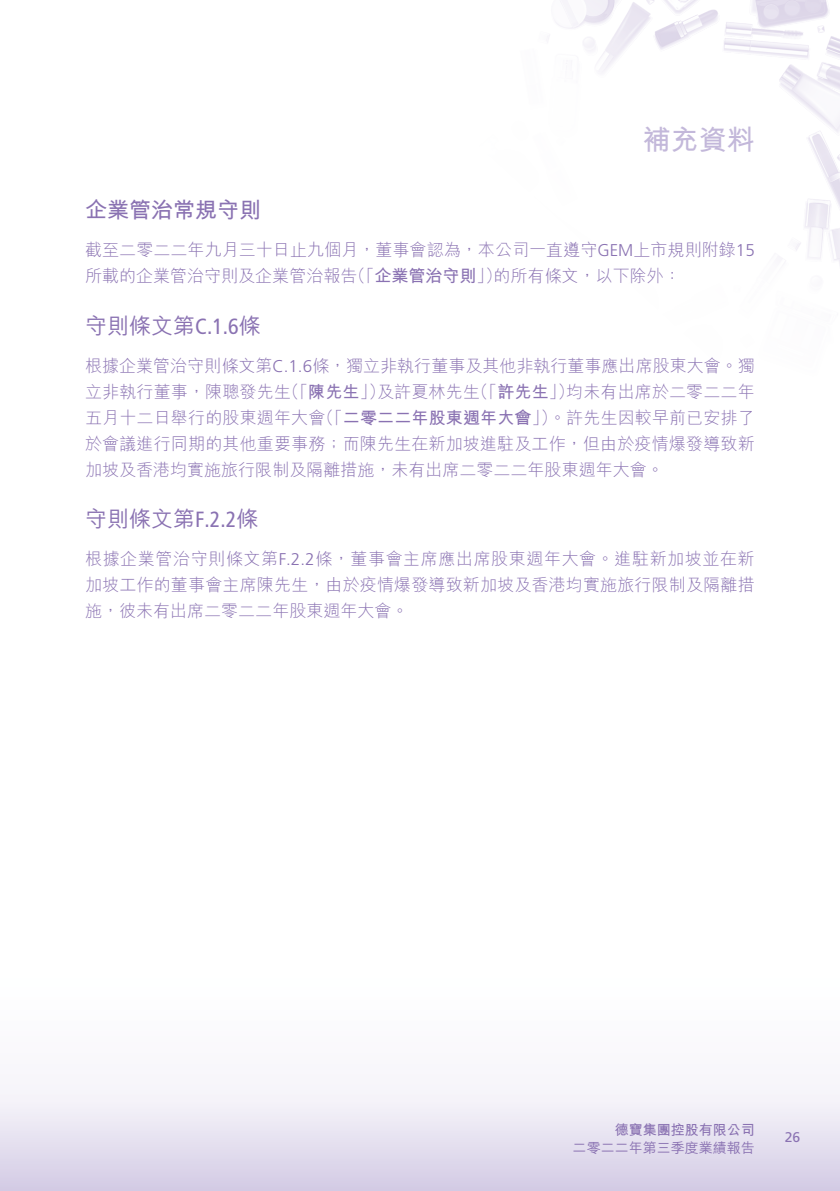
<style>
.page{position:relative;width:840px;height:1191px;background:#fff}
.page>*{position:absolute;margin:0;border:0;box-sizing:border-box;transform-origin:0 0}
.t1{font:700 28px "M Hei HK";color:#c3b8da}
.t2{font:500 22px "M Hei HK";color:#8a72b2}
.t3{font:700 22px "M Hei HK";color:#8a72b2}
.t4{font:300 17px/26px "M Hei HK";letter-spacing:.005em;color:#8a72b2}
.t5{font:700 17px "M Hei HK";color:#8a72b2}
.t6{font:500 14px "M Hei HK";color:#8a72b2}
.t7{font:700 14px "M Hei HK";color:#8a72b2}
.t8{font:14px "Frutiger LT Std";color:#8a72b2}
.s1{font-family:"Frutiger LT Std"}
.s2{font-weight:300}
.s3{font-family:"Frutiger LT Std";font-weight:400;font-stretch:condensed}
.s4{font-weight:700}
</style>
<div class="page">
<svg style="left:548px;top:0;width:291px;height:261px"></svg>
<div style="left:0;top:968px;width:839px;height:223px;background:linear-gradient(to bottom,#fff,#dcd6ea)"></div>
<h1 class="t1" style="left:642px;top:119px;width:113px">補充資料</h1>
<p class="t3" style="left:85px;top:194px;width:178px">企業管治常規守則</p>
<p class="t4" style="left:493px;top:237px;width:262px;text-indent:-408px">截至二零二二年九月三十日止九個月，董事會認為，本公司一直遵守<span class="s1">GEM</span>上市規則附錄<span class="s1">15</span>的所有條文，以下除外：</p>
<p class="t5" style="left:349px;top:263px;width:154px"><span class="s2">（「</span>企業管治守則<span class="s2">」）</span></p>
<p class="t4" style="left:85px;top:263px;width:273px">所載的企業管治守則及企業管治報告</p>
<p class="t2" style="left:85px;top:309px;width:177px">守則條文第<span class="s3">C.1.6</span>條</p>
<p class="t4" style="left:85px;top:352px;width:670px;text-align:right">根據企業管治守則條文第<span class="s1">C.1.6</span>條，獨立非執行董事及其他非執行董事應出席股東大會。獨均未有出席於二零二二年</p>
<p class="t4" style="left:282px;top:378px;width:104px">（「<span class="s4">陳先生</span>」）</p>
<p class="t4" style="left:471px;top:378px;width:104px">（「<span class="s4">許先生</span>」）</p>
<p class="t4" style="left:85px;top:378px;width:207px">立非執行董事，陳聰發先生</p>
<p class="t4" style="left:377px;top:378px;width:104px">及許夏林先生</p>
<p class="t4" style="left:317px;top:404px;width:439px">（「<span class="s4">二零二二年股東週年大會</span>」）。許先生因較早前已安排了</p>
<p class="t4" style="left:85px;top:404px;width:670px">五月十二日舉行的股東週年大會<br>於會議進行同期的其他重要事務；而陳先生在新加坡進駐及工作，但由於疫情爆發導致新加坡及香港均實施旅行限制及隔離措施，未有出席二零二二年股東週年大會。</p>
<p class="t2" style="left:85px;top:503px;width:175px">守則條文第<span class="s3">F.2.2</span>條</p>
<p class="t4" style="left:85px;top:545px;width:670px;text-align:justify">根據企業管治守則條文第<span class="s1">F.2.2</span>條，董事會主席應出席股東週年大會。進駐新加坡並在新加坡工作的董事會主席陳先生，由於疫情爆發導致新加坡及香港均實施旅行限制及隔離措施，彼未有出席二零二二年股東週年大會。</p>
<p class="t7" style="left:614px;top:1120px;width:141px">德寶集團控股有限公司</p>
<p class="t6" style="left:572px;top:1138px;width:183px">二零二二年第三季度業績報告</p>
<p class="t8" style="left:784px;top:1128px;width:17px">26</p>
</div>
